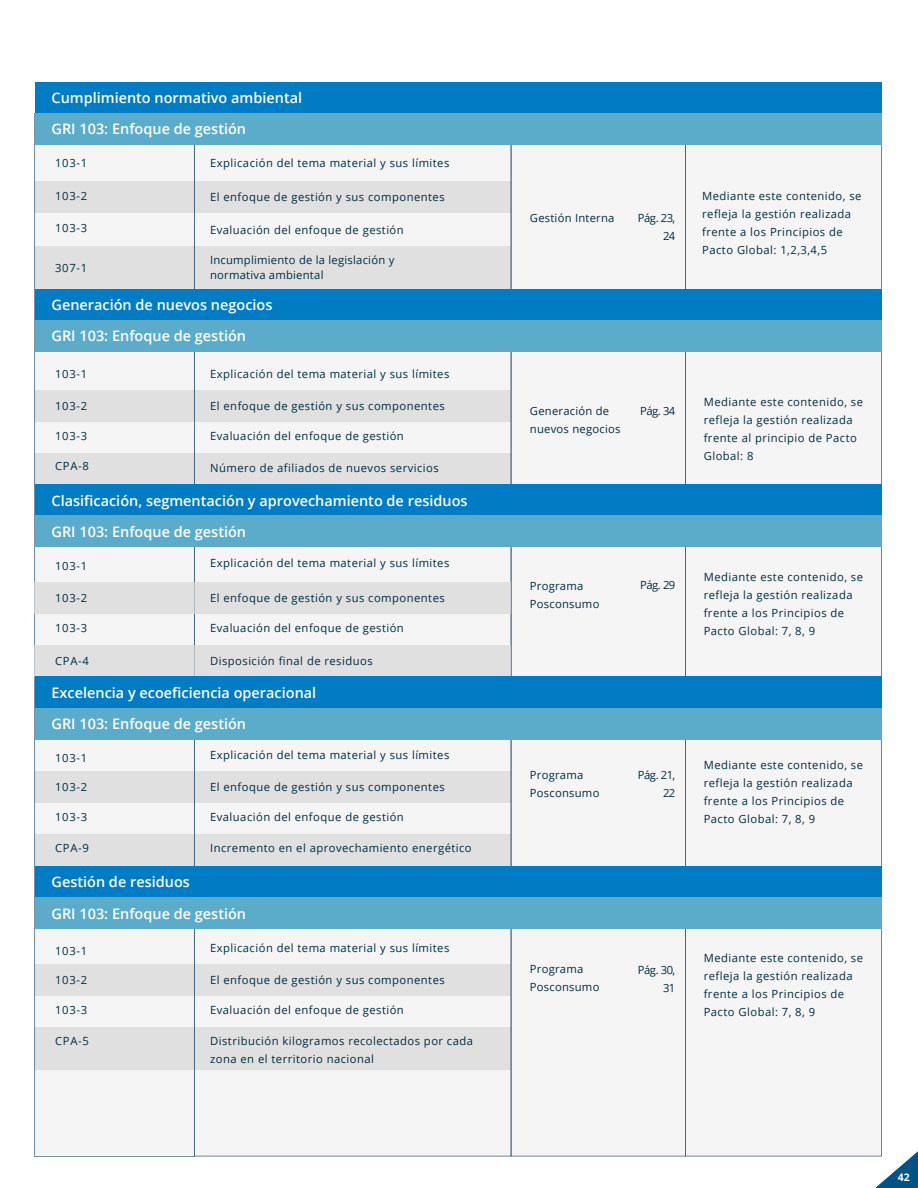
<style>
.page{position:relative;width:918px;height:1188px;background:#fff}
.page>*{position:absolute;margin:0;border:0;box-sizing:border-box;transform-origin:0 0}
.t1{font:600 14.55px/31.2px "Open Sans";color:#fff}
.t2{font:11.25px/18px "Open Sans";letter-spacing:.04em;color:#002d3f}
.t3{font:11.25px/18px "Open Sans";letter-spacing:.02em;color:#002d3f}
.t4{font:700 10.5px "Open Sans";color:#fff}
</style>
<div class="page">
<div style="left:35px;top:118px;width:847px;height:1038px;background:#f5f5f5"></div>
<div style="left:35px;top:771px;width:476px;height:32px;background:#e0e0e0"></div>
<div style="left:35px;top:834px;width:476px;height:32px;background:#e0e0e0"></div>
<div style="left:35px;top:1027px;width:476px;height:43px;background:#e0e0e0"></div>
<div style="left:35px;top:964px;width:476px;height:32px;background:#e0e0e0"></div>
<div style="left:35px;top:391px;width:476px;height:31px;background:#e0e0e0"></div>
<div style="left:35px;top:453px;width:476px;height:32px;background:#e0e0e0"></div>
<div style="left:35px;top:181px;width:476px;height:32px;background:#e0e0e0"></div>
<div style="left:35px;top:246px;width:476px;height:43px;background:#e0e0e0"></div>
<div style="left:35px;top:583px;width:476px;height:31px;background:#e0e0e0"></div>
<div style="left:35px;top:645px;width:476px;height:32px;background:#e0e0e0"></div>
<div style="left:35px;top:82px;width:847px;height:31px;background:#007cc5"></div>
<div style="left:35px;top:113px;width:847px;height:32px;background:#5bacca"></div>
<div style="left:35px;top:289px;width:847px;height:32px;background:#007cc5"></div>
<div style="left:35px;top:321px;width:847px;height:31px;background:#5bacca"></div>
<div style="left:35px;top:485px;width:847px;height:31px;background:#007cc5"></div>
<div style="left:35px;top:516px;width:847px;height:31px;background:#5bacca"></div>
<div style="left:35px;top:677px;width:847px;height:31px;background:#007cc5"></div>
<div style="left:35px;top:708px;width:847px;height:31px;background:#5bacca"></div>
<div style="left:35px;top:866px;width:847px;height:32px;background:#007cc5"></div>
<div style="left:35px;top:898px;width:847px;height:31px;background:#5bacca"></div>
<svg style="left:875px;top:1151px;width:43px;height:37px"></svg>
<p class="t1" style="left:52px;top:82px;width:252px">Cumplimiento normativo ambiental<br>GRI 103: Enfoque de gestión</p>
<p class="t2" style="left:55px;top:153px;width:34px">103-1</p>
<p class="t2" style="left:210px;top:153px;width:241px">Explicación del tema material y sus límites</p>
<p class="t2" style="left:55px;top:186px;width:34px">103-2</p>
<p class="t2" style="left:702px;top:187px;width:161px">Mediante este contenido, se refleja la gestión realizada frente a los Principios de<br>Pacto Global: 1,2,3,4,5</p>
<p class="t2" style="left:210px;top:188px;width:236px">El enfoque de gestión y sus componentes</p>
<p class="t2" style="left:638px;top:208px;width:39px;text-align:right">Pág. 23,<br>24</p>
<p class="t3" style="left:530px;top:209px;width:86px">Gestión Interna</p>
<p class="t2" style="left:55px;top:219px;width:34px">103-3</p>
<p class="t2" style="left:210px;top:220px;width:195px">Evaluación del enfoque de gestión</p>
<p class="t3" style="left:210px;top:253px;width:186px;line-height:15px">Incumplimiento de la legislación y normativa ambiental</p>
<p class="t2" style="left:55px;top:259px;width:34px">307-1</p>
<p class="t1" style="left:52px;top:289px;width:222px">Generación de nuevos negocios<br>GRI 103: Enfoque de gestión</p>
<p class="t2" style="left:55px;top:364px;width:34px">103-1</p>
<p class="t2" style="left:210px;top:364px;width:241px">Explicación del tema material y sus límites</p>
<p class="t2" style="left:55px;top:397px;width:34px">103-2</p>
<p class="t2" style="left:55px;top:427px;width:34px">103-3</p>
<p class="t2" style="left:210px;top:396px;width:236px">El enfoque de gestión y sus componentes</p>
<p class="t2" style="left:210px;top:427px;width:195px">Evaluación del enfoque de gestión</p>
<p class="t2" style="left:55px;top:456px;width:35px">CPA-8</p>
<p class="t2" style="left:210px;top:459px;width:230px">Número de afiliados de nuevos servicios</p>
<p class="t1" style="left:52px;top:484px;width:418px">Clasificación, segmentación y aprovechamiento de residuos<br>GRI 103: Enfoque de gestión</p>
<p class="t2" style="left:55px;top:557px;width:34px">103-1</p>
<p class="t2" style="left:55px;top:589px;width:34px">103-2</p>
<p class="t2" style="left:55px;top:619px;width:34px">103-3</p>
<p class="t2" style="left:210px;top:553px;width:241px">Explicación del tema material y sus límites</p>
<p class="t2" style="left:210px;top:589px;width:236px">El enfoque de gestión y sus componentes</p>
<p class="t2" style="left:210px;top:619px;width:195px">Evaluación del enfoque de gestión</p>
<p class="t2" style="left:55px;top:652px;width:35px">CPA-4</p>
<p class="t2" style="left:210px;top:651px;width:164px">Disposición final de residuos</p>
<p class="t1" style="left:52px;top:676px;width:266px">Excelencia y ecoeficiencia operacional<br>GRI 103: Enfoque de gestión</p>
<p class="t2" style="left:55px;top:749px;width:34px">103-1</p>
<p class="t2" style="left:210px;top:745px;width:241px">Explicación del tema material y sus límites</p>
<p class="t2" style="left:55px;top:778px;width:34px">103-2</p>
<p class="t2" style="left:55px;top:808px;width:34px">103-3</p>
<p class="t2" style="left:210px;top:778px;width:236px">El enfoque de gestión y sus componentes</p>
<p class="t2" style="left:210px;top:808px;width:195px">Evaluación del enfoque de gestión</p>
<p class="t2" style="left:55px;top:839px;width:35px">CPA-9</p>
<p class="t2" style="left:210px;top:839px;width:263px">Incremento en el aprovechamiento energético</p>
<p class="t1" style="left:52px;top:866px;width:196px">Gestión de residuos<br>GRI 103: Enfoque de gestión</p>
<p class="t2" style="left:55px;top:942px;width:34px">103-1</p>
<p class="t2" style="left:210px;top:938px;width:241px">Explicación del tema material y sus límites</p>
<p class="t2" style="left:55px;top:971px;width:34px">103-2</p>
<p class="t2" style="left:55px;top:1001px;width:34px">103-3</p>
<p class="t2" style="left:55px;top:1032px;width:35px">CPA-5</p>
<p class="t2" style="left:210px;top:971px;width:236px">El enfoque de gestión y sus componentes</p>
<p class="t2" style="left:210px;top:1001px;width:195px">Evaluación del enfoque de gestión</p>
<p class="t2" style="left:210px;top:1032px;width:264px">Distribución kilogramos recolectados por cada zona en el territorio nacional</p>
<p class="t3" style="left:530px;top:401px;width:92px">Generación de nuevos negocios</p>
<p class="t2" style="left:640px;top:401px;width:37px">Pág. 34</p>
<p class="t2" style="left:704px;top:392px;width:161px">Mediante este contenido, se refleja la gestión realizada frente al principio de Pacto<br>Global: 8</p>
<p class="t3" style="left:530px;top:576px;width:71px">Programa<br>Posconsumo</p>
<p class="t2" style="left:640px;top:575px;width:37px">Pág. 29</p>
<p class="t2" style="left:704px;top:567px;width:161px">Mediante este contenido, se refleja la gestión realizada frente a los Principios de<br>Pacto Global: 7, 8, 9</p>
<p class="t3" style="left:530px;top:765px;width:71px">Programa<br>Posconsumo</p>
<p class="t2" style="left:638px;top:766px;width:39px;text-align:right">Pág. 21,<br>22</p>
<p class="t2" style="left:704px;top:756px;width:161px">Mediante este contenido, se refleja la gestión realizada frente a los Principios de<br>Pacto Global: 7, 8, 9</p>
<p class="t3" style="left:530px;top:960px;width:71px">Programa<br>Posconsumo</p>
<p class="t2" style="left:638px;top:960px;width:39px;text-align:right">Pág. 30,<br>31</p>
<p class="t2" style="left:704px;top:949px;width:161px">Mediante este contenido, se refleja la gestión realizada frente a los Principios de<br>Pacto Global: 7, 8, 9</p>
<p class="t4" style="left:898px;top:1169px;width:13px">42</p>
</div>
